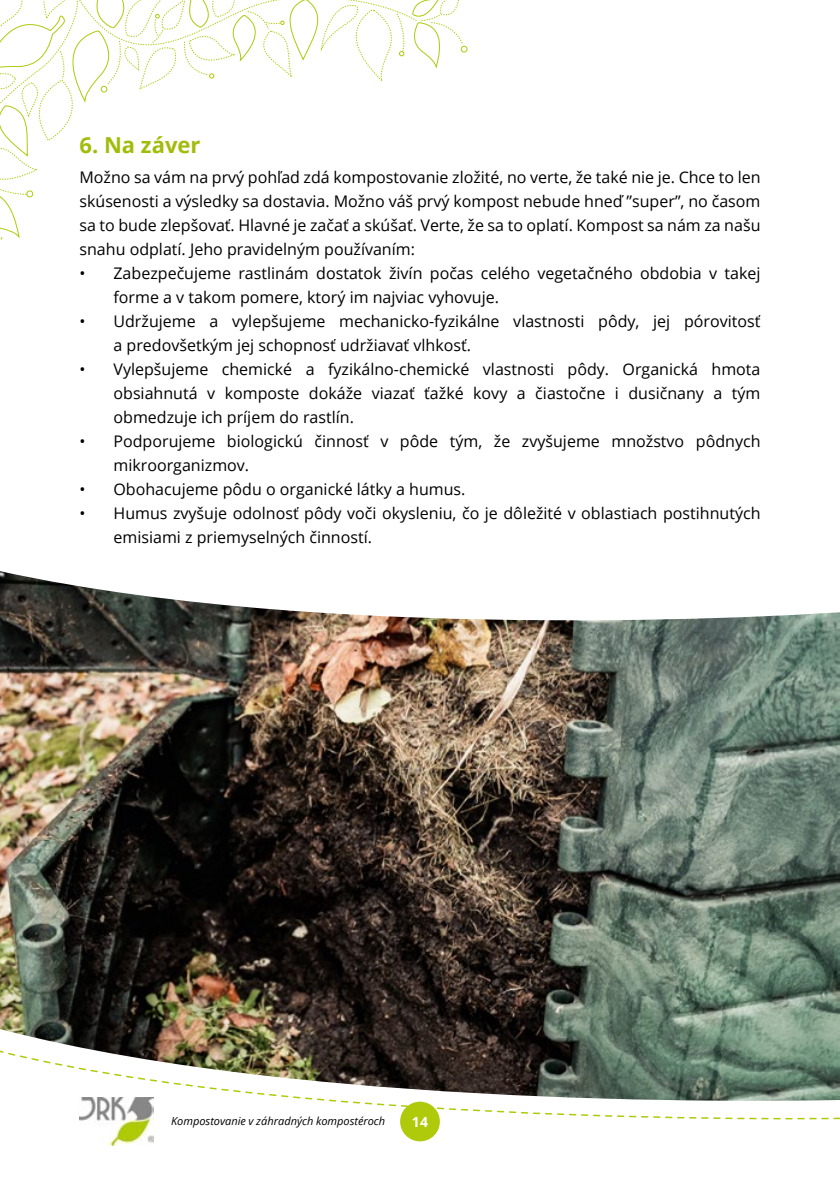
<style>
.page{position:relative;width:840px;height:1191px;background:#fff}
.page>*{position:absolute;margin:0;border:0;box-sizing:border-box;transform-origin:0 0}
.t1{font:700 22px "Open Sans";color:#a2bc0c}
.t2{font:16px/24px "Open Sans";color:#000}
.t3{font:700 14px "Open Sans";color:#fff}
.t4{font:italic 11px "Open Sans";color:#000}
</style>
<div class="page">
<div style="left:400px;top:1101px;width:39px;height:40px;background:#afca0b;border-radius:50%"></div>
<img style="left:108px;top:1131px;width:45px;height:14px">
<div style="left:460px;top:46px;width:7px;height:7px;border:1px solid #afca0b;border-radius:50%"></div>
<svg style="left:0;top:0;width:463px;height:240px"></svg>
<svg style="left:79px;top:1103px;width:760px;height:28px"></svg>
<img style="left:0;top:571px;width:839px;height:532px">
<h1 class="t1" style="left:79px;top:129px;width:122px">6. Na záver</h1>
<p class="t2" style="left:79px;top:164px;width:682px;text-align:justify">Možno sa vám na prvý pohľad zdá kompostovanie zložité, no verte, že také nie je. Chce to len skúsenosti a výsledky sa dostavia. Možno váš prvý kompost nebude hneď ”super”, no časom sa to bude zlepšovať. Hlavné je začať a skúšať. Verte, že sa to oplatí. Kompost sa nám za našu snahu odplatí. Jeho pravidelným používaním:</p>
<p class="t2" style="left:113px;top:260px;width:648px;text-indent:-34px">• Zabezpečujeme rastlinám dostatok živín počas celého vegetačného obdobia v takej forme a v takom pomere, ktorý im najviac vyhovuje.</p>
<p class="t2" style="left:113px;top:308px;width:648px;text-indent:-34px">• Udržujeme a vylepšujeme mechanicko-fyzikálne vlastnosti pôdy, jej pórovitosť a predovšetkým jej schopnosť udržiavať vlhkosť.</p>
<p class="t2" style="left:113px;top:356px;width:648px;text-align:justify;text-indent:-34px">• Vylepšujeme chemické a fyzikálno-chemické vlastnosti pôdy. Organická hmota obsiahnutá v komposte dokáže viazať ťažké kovy a čiastočne i dusičnany a tým obmedzuje ich príjem do rastlín.</p>
<p class="t2" style="left:113px;top:428px;width:648px;text-indent:-34px">• Podporujeme biologickú činnosť v pôde tým, že zvyšujeme množstvo pôdnych mikroorganizmov.</p>
<p class="t2" style="left:79px;top:476px;width:387px">• Obohacujeme pôdu o organické látky a humus.</p>
<p class="t2" style="left:113px;top:500px;width:648px;text-indent:-34px">• Humus zvyšuje odolnosť pôdy voči okysleniu, čo je dôležité v oblastiach postihnutých emisiami z priemyselných činností.</p>
<p class="t4" style="left:171px;top:1113px;width:215px">Kompostovanie v záhradných kompostéroch</p>
<p class="t3" style="left:412px;top:1111px;width:17px">14</p>
</div>
